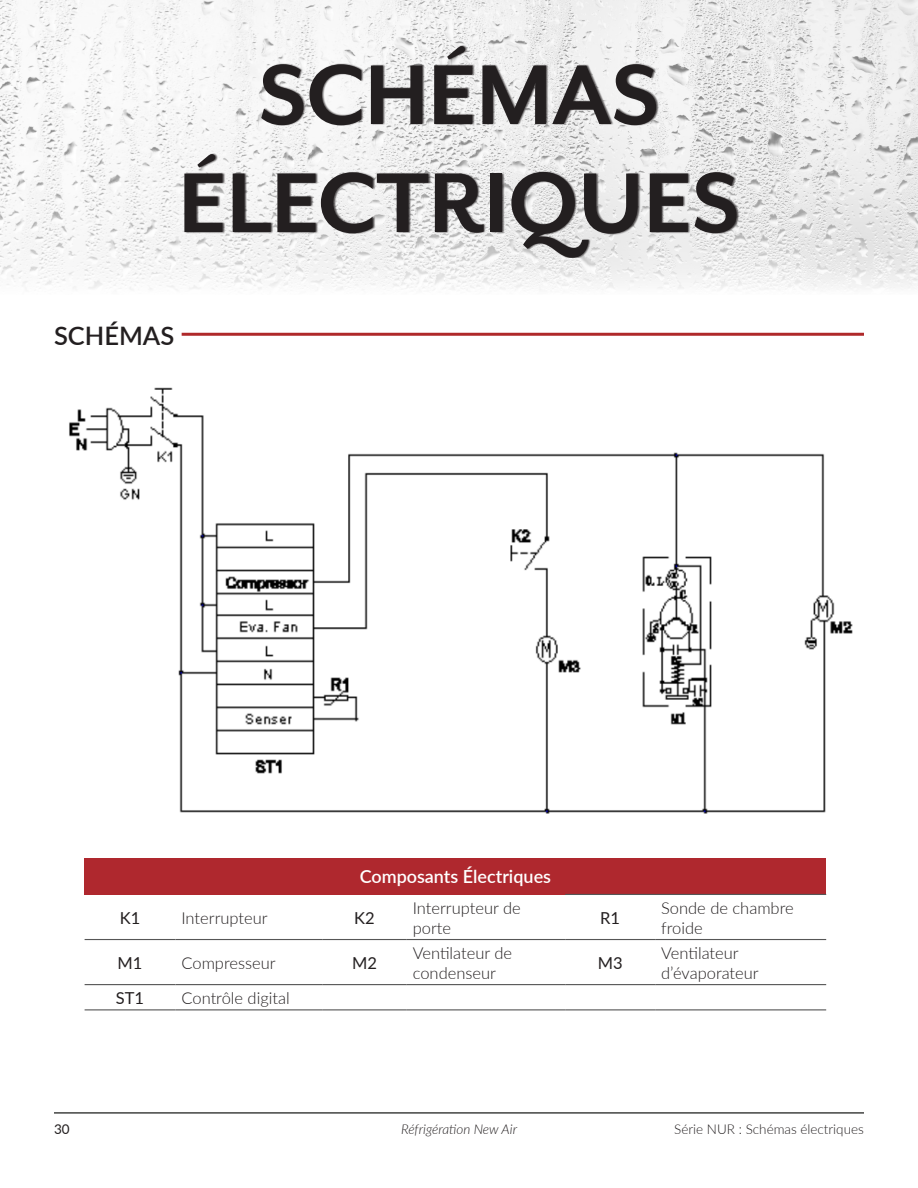
<style>
.page{position:relative;width:918px;height:1188px;background:#fff}
.page>*{position:absolute;margin:0;border:0;box-sizing:border-box;transform-origin:0 0}
.t1{font:700 97.5px "Mr Eaves XL San OT";color:#231f20}
.t2{font:600 25.5px "Lato";color:#231f20}
.t3{font:600 18px "Lato";color:#fff}
.t4{font:300 16.5px/19.8px "Lato";color:#231f20}
.t5{font:16.5px "Lato";color:#231f20}
.t6{font:300 13.5px "Lato";color:#231f20}
.t7{font:italic 300 13.5px "Lato";color:#231f20}
.t8{font:13.5px "Lato";color:#231f20}
</style>
<div class="page">
<hr style="left:54px;top:1112px;width:810px;height:1px;background:#040503">
<img style="left:0;top:0;width:918px;height:290px">
<div style="left:185px;top:44px;width:555px;height:214px;background:#231f20;opacity:.75"></div>
<hr style="left:182px;top:333px;width:682px;height:3px;background:#af292a">
<div style="left:85px;top:858px;width:741px;height:36px;background:#af282e"></div>
<hr style="left:565px;top:894px;width:90px;height:1px;background:#565656">
<hr style="left:655px;top:894px;width:171px;height:1px;background:#565656">
<hr style="left:85px;top:939px;width:91px;height:1px;background:#565656">
<hr style="left:176px;top:939px;width:146px;height:1px;background:#565656">
<hr style="left:322px;top:939px;width:85px;height:1px;background:#565656">
<hr style="left:407px;top:939px;width:158px;height:1px;background:#565656">
<hr style="left:565px;top:939px;width:90px;height:1px;background:#565656">
<hr style="left:655px;top:939px;width:171px;height:1px;background:#565656">
<hr style="left:85px;top:984px;width:91px;height:1px;background:#565656">
<hr style="left:176px;top:984px;width:146px;height:1px;background:#565656">
<hr style="left:322px;top:984px;width:85px;height:1px;background:#565656">
<hr style="left:407px;top:984px;width:158px;height:1px;background:#565656">
<hr style="left:565px;top:984px;width:90px;height:1px;background:#565656">
<hr style="left:655px;top:984px;width:171px;height:1px;background:#565656">
<hr style="left:85px;top:1009px;width:91px;height:1px;background:#565656">
<hr style="left:176px;top:1009px;width:146px;height:1px;background:#565656">
<hr style="left:322px;top:1009px;width:85px;height:1px;background:#565656">
<hr style="left:407px;top:1009px;width:158px;height:1px;background:#565656">
<hr style="left:565px;top:1009px;width:90px;height:1px;background:#565656">
<hr style="left:655px;top:1009px;width:171px;height:1px;background:#565656">
<img style="left:69px;top:387px;width:784px;height:427px">
<p class="t1" style="left:259px;top:46px;width:402px">SCHÉMAS</p>
<p class="t1" style="left:178px;top:154px;width:563px">ÉLECTRIQUES</p>
<p class="t2" style="left:54px;top:317px;width:122px">SCHÉMAS</p>
<p class="t3" style="left:360px;top:864px;width:193px">Composants Électriques</p>
<p class="t5" style="left:120px;top:906px;width:22px">K1</p>
<p class="t4" style="left:182px;top:907px;width:88px">Interrupteur</p>
<p class="t5" style="left:354px;top:906px;width:22px">K2</p>
<p class="t4" style="left:413px;top:897px;width:110px">Interrupteur de porte</p>
<p class="t5" style="left:600px;top:906px;width:21px">R1</p>
<p class="t4" style="left:661px;top:897px;width:134px">Sonde de chambre froide</p>
<p class="t5" style="left:118px;top:951px;width:26px">M1</p>
<p class="t4" style="left:182px;top:952px;width:96px">Compresseur</p>
<p class="t5" style="left:352px;top:951px;width:26px">M2</p>
<p class="t4" style="left:413px;top:942px;width:101px">Ventilateur de condenseur</p>
<p class="t5" style="left:598px;top:951px;width:26px">M3</p>
<p class="t4" style="left:661px;top:942px;width:99px">Ventilateur d’évaporateur</p>
<p class="t5" style="left:116px;top:986px;width:30px">ST1</p>
<p class="t4" style="left:182px;top:987px;width:110px">Contrôle digital</p>
<p class="t8" style="left:54px;top:1120px;width:17px">30</p>
<p class="t6" style="left:674px;top:1120px;width:191px">Série NUR : Schémas électriques</p>
<p class="t7" style="left:401px;top:1120px;width:117px">Réfrigération New Air</p>
</div>
